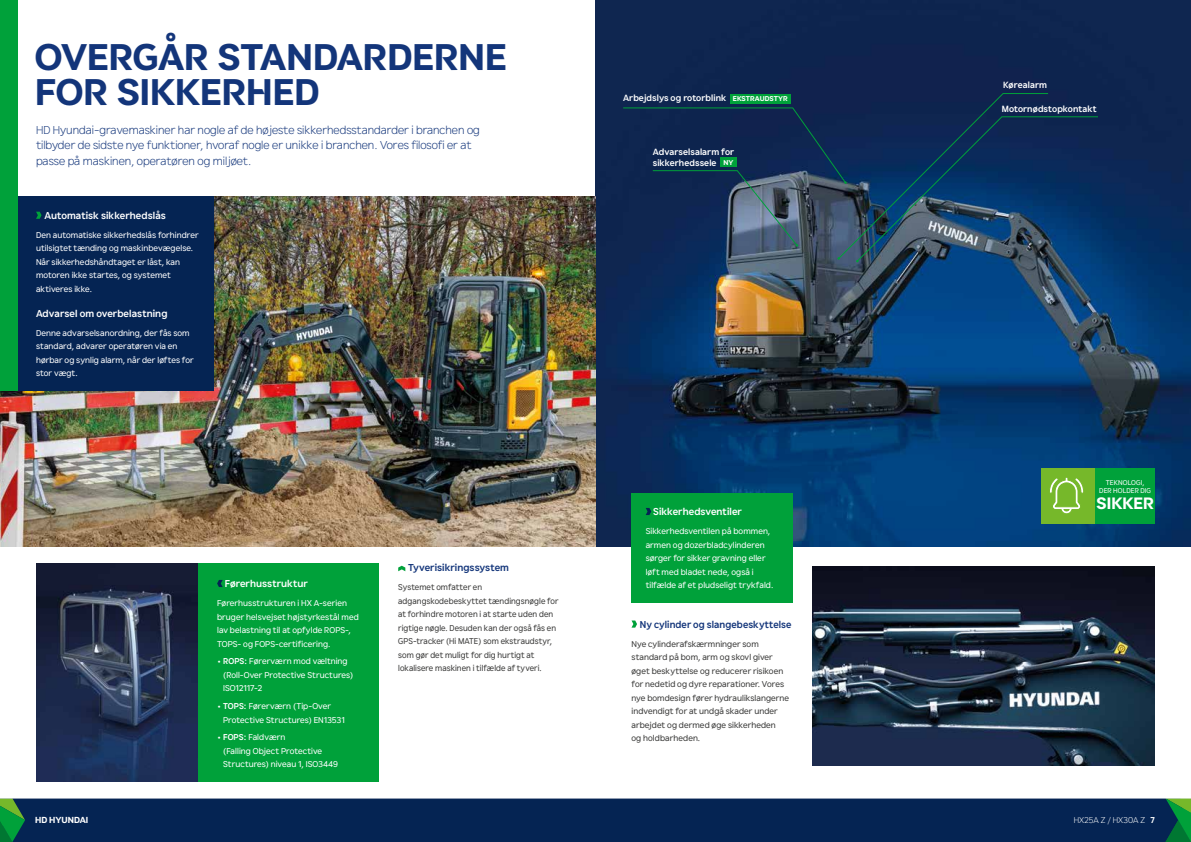
<style>
.page{position:relative;width:1191px;height:842px;background:#fff}
.page>*{position:absolute;margin:0;border:0;box-sizing:border-box;transform-origin:0 0}
.t1{font:36px/35px "HD Hyundai Gothic Euro Lg Bd";letter-spacing:.005em;color:#13357a}
.t2{font:16px "HD Hyundai Gothic Euro Lg Bd";letter-spacing:.01em;color:#fff}
.t3{font:300 11.5px/15.5px "HD Hyundai Gothic Euro";color:#13357a}
.t4{font:700 10px "HD Hyundai Gothic Euro";letter-spacing:.005em;color:#fff}
.t5{font:700 10px "HD Hyundai Gothic Euro";letter-spacing:.005em;color:#13357a}
.t6{font:700 9px/11px "HD Hyundai Gothic Euro";letter-spacing:.005em;color:#fff}
.t7{font:8.5px/13.5px "HD Hyundai Gothic Euro";letter-spacing:.005em;color:#fff}
.t8{font:8.5px/13.5px "HD Hyundai Gothic Euro";letter-spacing:.005em;color:#3c3c3b}
.t9{font:8.5px/13.5px "HD Hyundai Gothic Euro";letter-spacing:.005em;color:#3c3c3b;scale:.96 1}
.t10{font:300 8.5px "HD Hyundai Gothic Euro";color:#fff}
.t11{font:8.5px "HD Hyundai Gothic Euro Lg Bd";color:#fff}
.t12{font:7px/7.8px "HD Hyundai Gothic Euro";letter-spacing:.015em;color:#fff;text-align:center}
.s1{font-weight:700}
.s2{font-family:"HD Hyundai Gothic Euro Lg Bd";font-weight:400;font-size:6.8px}
</style>
<div class="page">
<img style="left:595px;top:0;width:596px;height:547px">
<svg style="left:398px;top:566px;width:7px;height:5px"></svg>
<img style="left:0;top:197px;width:595px;height:350px">
<div style="left:0;top:197px;width:213px;height:194px;background:#052453"></div>
<img style="left:812px;top:567px;width:342px;height:198px">
<svg style="left:631px;top:620px;width:6px;height:8px"></svg>
<svg style="left:36px;top:212px;width:6px;height:7px"></svg>
<div style="left:631px;top:493px;width:161px;height:109px;background:#00a13a"></div>
<div style="left:194px;top:563px;width:184px;height:219px;background:#00a13a"></div>
<svg style="left:646px;top:508px;width:5px;height:7px"></svg>
<div style="left:1094px;top:468px;width:61px;height:55px;background:#00a13a"></div>
<div style="left:1040px;top:468px;width:54px;height:55px;background:#76b82a"></div>
<div style="left:0;top:0;width:17px;height:391px;background:#00a13a"></div>
<svg style="left:622px;top:93px;width:476px;height:169px;background:#1a385d"></svg>
<svg style="left:1049px;top:477px;width:35px;height:37px"></svg>
<img style="left:36px;top:563px;width:161px;height:219px">
<svg style="left:217px;top:580px;width:6px;height:7px"></svg>
<div style="left:0;top:798px;width:1191px;height:44px;background:#052453"></div>
<svg style="left:1165px;top:799px;width:26px;height:43px"></svg>
<svg style="left:0;top:799px;width:25px;height:43px"></svg>
<hr style="left:0;top:798px;width:1191px;height:1px;background:#fff">
<h1 class="t1" style="left:35px;top:39px;width:472px">OVERGÅR STANDARDERNE<br>FOR SIKKERHED</h1>
<h3 class="t3" style="left:36px;top:122px;width:445px">HD Hyundai-gravemaskiner har nogle af de højeste sikkerhedsstandarder i branchen og tilbyder de sidste nye funktioner, hvoraf nogle er unikke i branchen. Vores filosofi er at passe på maskinen, operatøren og miljøet.</h3>
<p class="t4" style="left:44px;top:208px;width:123px">Automatisk sikkerhedslås</p>
<p class="t7" style="left:36px;top:228px;width:164px">Den automatiske sikkerhedslås forhindrer utilsigtet tænding og maskinbevægelse.<br>Når sikkerhedshåndtaget er låst, kan motoren ikke startes, og systemet aktiveres ikke.</p>
<p class="t4" style="left:36px;top:306px;width:133px">Advarsel om overbelastning</p>
<p class="t7" style="left:36px;top:326px;width:159px">Denne advarselsanordning, der fås som standard, advarer operatøren via en hørbar og synlig alarm, når der løftes for stor vægt.</p>
<p class="t4" style="left:225px;top:577px;width:85px">Førerhusstruktur</p>
<p class="t7" style="left:217px;top:596px;width:143px">Førerhusstrukturen i HX A-serien bruger helsvejset højstyrkestål med lav belastning til at opfylde ROPS-, TOPS- og FOPS-certificering.</p>
<p class="t7" style="left:223px;top:655px;width:132px;text-indent:-6px"><span class="s1">• ROPS:</span> Førerværn mod væltning (Roll-Over Protective Structures)<br>ISO12117-2</p>
<p class="t7" style="left:223px;top:699px;width:123px;text-indent:-6px"><span class="s1">• TOPS:</span> Førerværn (Tip-Over<br>Protective Structures) EN13531</p>
<p class="t7" style="left:223px;top:731px;width:116px;text-indent:-6px"><span class="s1">• FOPS:</span> Faldværn<br>(Falling Object Protective<br>Structures) niveau 1, ISO3449</p>
<p class="t5" style="left:408px;top:561px;width:102px">Tyverisikringssystem</p>
<p class="t9" style="left:398px;top:581px;width:168px">Systemet omfatter en adgangskodebeskyttet tændingsnøgle for at forhindre motoren i at starte uden den rigtige nøgle. Desuden kan der også fås en GPS-tracker (Hi MATE) som ekstraudstyr, som gør det muligt for dig hurtigt at lokalisere maskinen i tilfælde af tyveri.</p>
<p class="t6" style="left:623px;top:93px;width:166px">Arbejdslys og rotorblink <span class="s2">EKSTRAUDSTYR</span></p>
<p class="t6" style="left:653px;top:146px;width:83px">Advarselsalarm for sikkerhedssele <span class="s2">NY</span></p>
<p class="t4" style="left:653px;top:505px;width:90px">Sikkerhedsventiler</p>
<p class="t7" style="left:645px;top:524px;width:129px">Sikkerhedsventilen på bommen, armen og dozerbladcylinderen sørger for sikker gravning eller løft med bladet nede, også i tilfælde af et pludseligt trykfald.</p>
<p class="t5" style="left:640px;top:617px;width:153px">Ny cylinder og slangebeskyttelse</p>
<p class="t8" style="left:631px;top:637px;width:159px">Nye cylinderafskærmninger som standard på bom, arm og skovl giver øget beskyttelse og reducerer risikoen for nedetid og dyre reparationer. Vores nye bomdesign fører hydraulikslangerne indvendigt for at undgå skader under arbejdet og dermed øge sikkerheden<br>og holdbarheden.</p>
<p class="t6" style="left:1003px;top:80px;width:45px">Kørealarm</p>
<p class="t6" style="left:1001px;top:103px;width:96px">Motornødstopkontakt</p>
<p class="t12" style="left:1099px;top:478px;width:53px">TEKNOLOGI,<br>DER HOLDER DIG</p>
<h2 class="t2" style="left:1096px;top:492px;width:59px">SIKKER</h2>
<p class="t11" style="left:35px;top:814px;width:54px">HD HYUNDAI</p>
<p class="t10" style="left:1073px;top:815px;width:83px">HX25A Z / HX30A Z <span class="s1">7</span></p>
</div>
